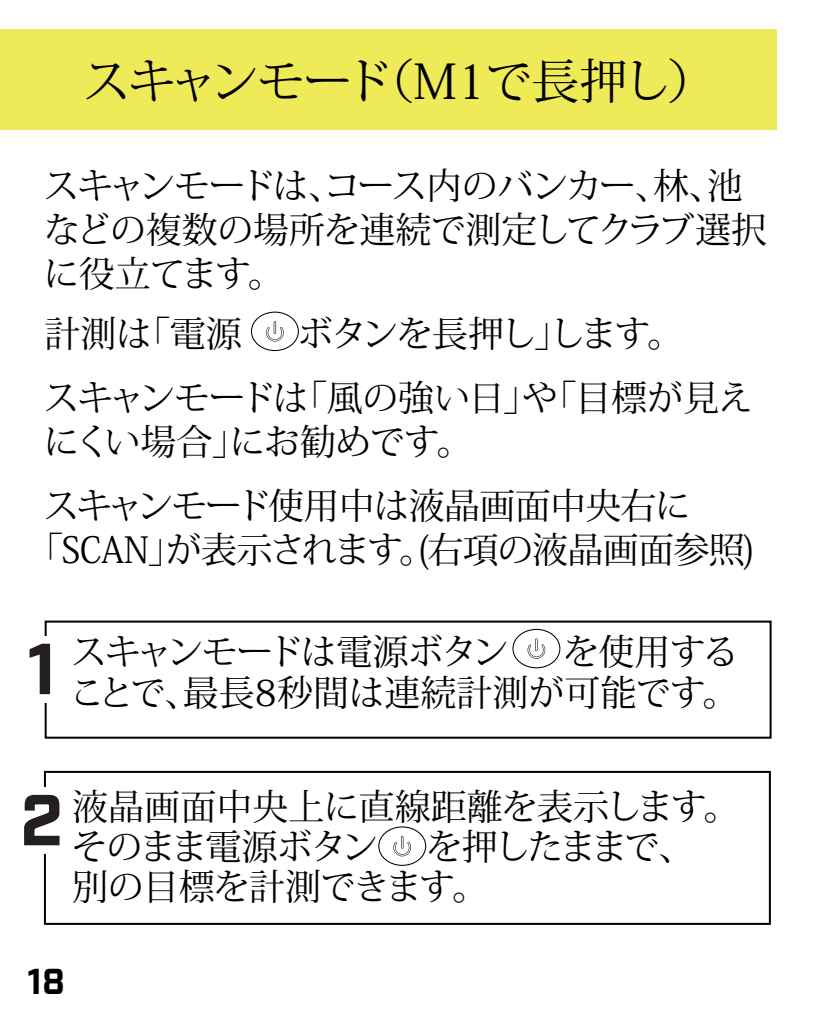
<style>
.page{position:relative;width:817px;height:1021px;background:#fff}
.page>*{position:absolute;margin:0;border:0;box-sizing:border-box;transform-origin:0 0}
.t1{font:700 72px "Industry";color:#231f20}
.t2{font:48px "Koz Min Pr 6 N";letter-spacing:-.04em;color:#000001}
.t3{font:36px/44px "Koz Min Pr 6 N";letter-spacing:-.03em;color:#000001}
.t4{font:36px "Koz Min Pr 6 N";letter-spacing:-.06em;color:#000001}
.t5{font:36px "Koz Min Pr 6 N";color:#000001}
.t6{font:36px "Koz Min Pr 6 N";letter-spacing:-.065em;color:#000001}
.t7{font:36px "Koz Min Pr 6 N";letter-spacing:-.09em;color:#000001}
.t8{font:700 36px "Industry";color:#000001}
.s1{color:#ee2123}
.s2{font-size:35.6px}
</style>
<div class="page">
<div style="left:0;top:29px;width:776px;height:100px;background:#efeb58"></div>
<div style="left:44px;top:770px;width:726px;height:154px;border:2px solid #000001"></div>
<div style="left:45px;top:620px;width:726px;height:118px;border:2px solid #000001"></div>
<div style="left:18px;top:636px;width:54px;height:67px;background:#fff"></div>
<div style="left:18px;top:787px;width:54px;height:67px;background:#fff"></div>
<div style="left:378px;top:826px;width:48px;height:39px;border:1px solid #000001;border-radius:50%"></div>
<svg style="left:393px;top:836px;width:18px;height:20px"></svg>
<div style="left:512px;top:629px;width:48px;height:39px;border:1px solid #000001;border-radius:50%"></div>
<svg style="left:527px;top:638px;width:18px;height:20px"></svg>
<div style="left:251px;top:311px;width:48px;height:40px;border:1px solid #000001;border-radius:50%"></div>
<svg style="left:266px;top:321px;width:18px;height:20px"></svg>
<p class="t2" style="left:82px;top:54px;width:635px">スキャンモード（M1で長押し）</p>
<p class="t4" style="left:43px;top:165px;width:701px">スキャンモードは、コース内のバンカー、林、池</p>
<p class="t3" style="left:44px;top:208px;width:724px">などの複数の場所を連続で測定してクラブ選択</p>
<p class="t3" style="left:44px;top:252px;width:241px">に役立てます。</p>
<p class="t3" style="left:45px;top:312px;width:640px">計測は「電源<span class="s1">　</span> ボタンを長押し」します。</p>
<p class="t3" style="left:43px;top:376px;width:712px">スキャンモードは「風の強い日」や「目標が見えにくい場合」にお勧めです。</p>
<p class="t3" style="left:27px;top:484px;width:729px;text-indent:16px">スキャンモード使用中は液晶画面中央右に「SCAN」が表示されます。(右<span class="s2">項</span>の液晶画面参照)</p>
<p class="t1" style="left:27px;top:626px;width:32px">1</p>
<p class="t3" style="left:70px;top:633px;width:670px;line-height:40px">スキャンモードは電源ボタン　 を使用することで、最長8秒間は連続計測が可能です。</p>
<p class="t1" style="left:20px;top:777px;width:45px">2</p>
<p class="t5" style="left:72px;top:786px;width:668px">液晶画面中央上に直線距離を表示します。</p>
<p class="t6" style="left:71px;top:826px;width:308px">そのまま電源ボタン</p>
<p class="t7" style="left:426px;top:826px;width:269px">を押したままで、</p>
<p class="t3" style="left:72px;top:865px;width:417px">別の目標を計測できます。</p>
<p class="t8" style="left:27px;top:960px;width:39px">18</p>
</div>
